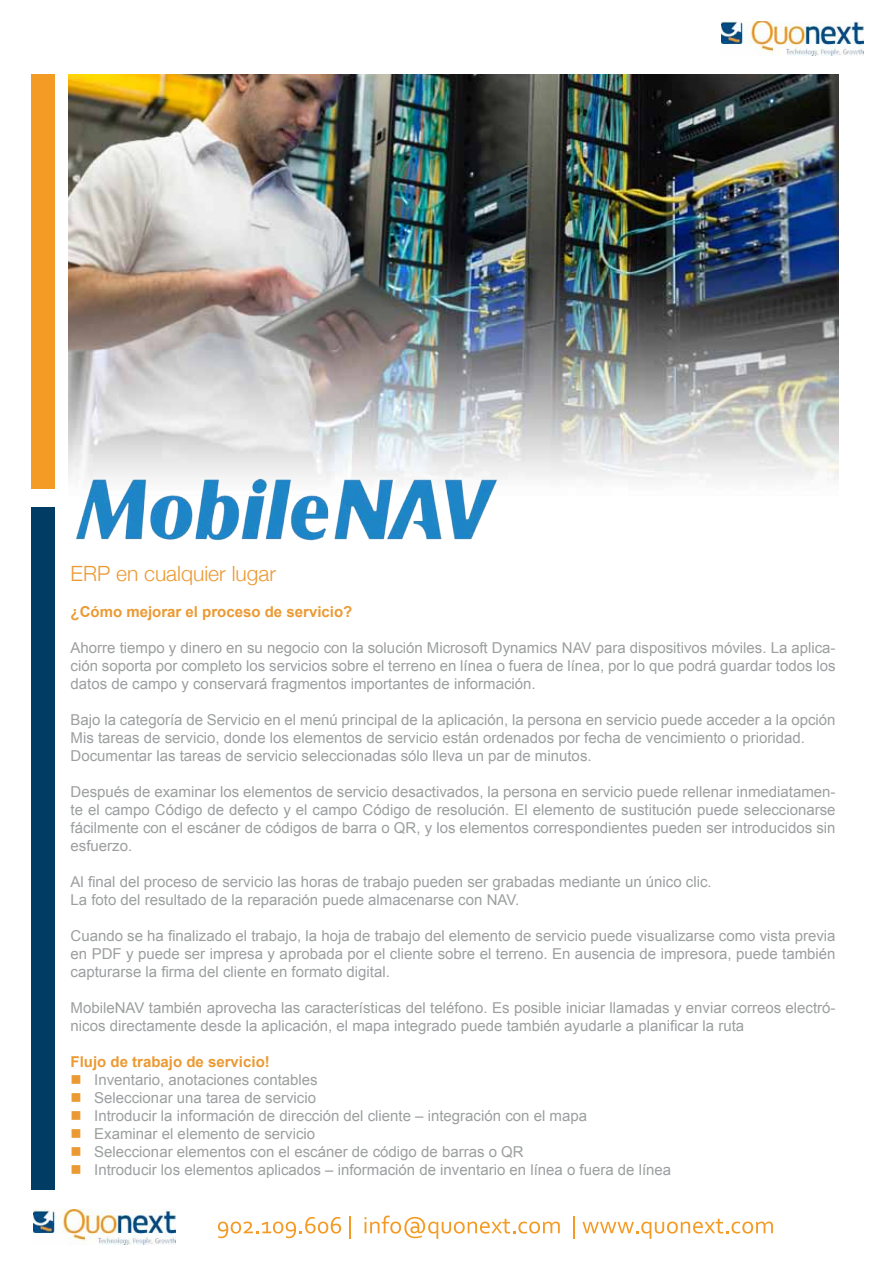
<style>
.page{position:relative;width:893px;height:1263px;background:#fff}
.page>*{position:absolute;margin:0;border:0;box-sizing:border-box;transform-origin:0 0}
.t1{font:300 21px "Helvetica Neue";color:#eb9a33}
.t2{font:15px/18px "Arial";color:#9c9e9f;text-align:justify}
.t3{font:700 15px "Arial";color:#eb9a33}
.s1{color:#eb9a33}
</style>
<div class="page">
<img style="left:721px;top:21px;width:142px;height:35px">
<div style="left:31px;top:508px;width:23px;height:682px;background:#003c64"></div>
<div style="left:31px;top:74px;width:23px;height:415px;background:#f49b25"></div>
<img style="left:33px;top:1210px;width:142px;height:34px">
<svg style="left:218px;top:1217px;width:123px;height:21px"></svg>
<hr style="left:349px;top:1216px;width:2px;height:23px;background:#f49b25">
<svg style="left:365px;top:1215px;width:195px;height:24px"></svg>
<hr style="left:573px;top:1216px;width:2px;height:23px;background:#f49b25">
<svg style="left:582px;top:1219px;width:191px;height:20px"></svg>
<img style="left:69px;top:75px;width:769px;height:405px">
<img style="left:69px;top:462px;width:447px;height:79px">
<h1 class="t1" style="left:71px;top:561px;width:207px">ERP en cualquier lugar</h1>
<p class="t3" style="left:71px;top:602px;width:283px">¿Cómo mejorar el proceso de servicio?</p>
<p class="t2" style="left:71px;top:639px;width:766px">Ahorre tiempo y dinero en su negocio con la solución Microsoft Dynamics NAV para dispositivos móviles. La aplica&shy;ción soporta por completo los servicios sobre el terreno en línea o fuera de línea, por lo que podrá guardar todos los datos de campo y conservará fragmentos importantes de información.</p>
<p class="t2" style="left:71px;top:711px;width:766px;text-align:left">Bajo la categoría de Servicio en el menú principal de la aplicación, la persona en servicio puede acceder a la opción<br>Mis tareas de servicio, donde los elementos de servicio están ordenados por fecha de vencimiento o prioridad.<br>Documentar las tareas de servicio seleccionadas sólo lleva un par de minutos.</p>
<p class="t2" style="left:71px;top:783px;width:766px">Después de examinar los elementos de servicio desactivados, la persona en servicio puede rellenar inmediatamen&shy;te el campo Código de defecto y el campo Código de resolución. El elemento de sustitución puede seleccionarse fácilmente con el escáner de códigos de barra o QR, y los elementos correspondientes pueden ser introducidos sin esfuerzo.</p>
<p class="t2" style="left:71px;top:873px;width:643px">Al final del proceso de servicio las horas de trabajo pueden ser grabadas mediante un único clic.<br>La foto del resultado de la reparación puede almacenarse con NAV.</p>
<p class="t2" style="left:71px;top:927px;width:766px">Cuando se ha finalizado el trabajo, la hoja de trabajo del elemento de servicio puede visualizarse como vista previa en PDF y puede ser impresa y aprobada por el cliente sobre el terreno. En ausencia de impresora, puede también capturarse la firma del cliente en formato digital.</p>
<p class="t2" style="left:71px;top:999px;width:766px">MobileNAV también aprovecha las características del teléfono. Es posible iniciar llamadas y enviar correos electró&shy;nicos directamente desde la aplicación, el mapa integrado puede también ayudarle a planificar la ruta</p>
<p class="t3" style="left:71px;top:1052px;width:201px">Flujo de trabajo de servicio!</p>
<p class="t2" style="left:71px;top:1071px;width:249px"><span class="s1">■</span> Inventario, anotaciones contables</p>
<p class="t2" style="left:71px;top:1089px;width:247px"><span class="s1">■</span> Seleccionar una tarea de servicio</p>
<p class="t2" style="left:71px;top:1107px;width:518px"><span class="s1">■</span> Introducir la información de dirección del cliente – integración con el mapa</p>
<p class="t2" style="left:71px;top:1125px;width:246px"><span class="s1">■</span> Examinar el elemento de servicio</p>
<p class="t2" style="left:71px;top:1143px;width:455px"><span class="s1">■</span> Seleccionar elementos con el escáner de código de barras o QR</p>
<p class="t2" style="left:71px;top:1161px;width:602px"><span class="s1">■</span> Introducir los elementos aplicados – información de inventario en línea o fuera de línea</p>
</div>
